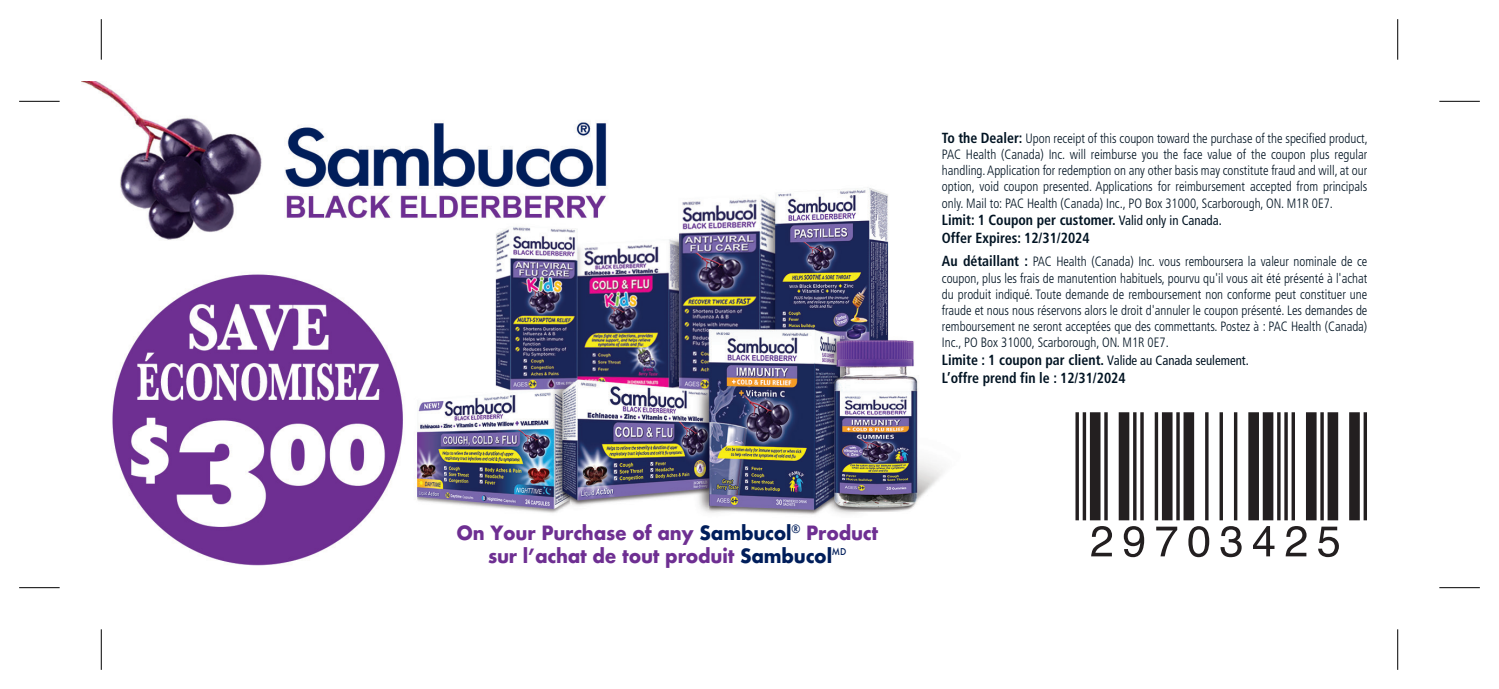
<style>
.page{position:relative;width:1499px;height:689px;background:#fff}
.page>*{position:absolute;margin:0;border:0;box-sizing:border-box;transform-origin:0 0}
.t1{font:700 19.12px/22.9px "Futura";letter-spacing:-.01em;color:#6e2f92;scale:.94 1}
.t2{font:700 condensed 14.62px/17.6px "Frutiger";color:#001322;scale:.95 1}
.t3{font:300 condensed 13.5px/16.2px "Frutiger";color:#001322;text-align:justify;scale:.95 1}
.t4{font:500 9.22px "Futura";color:#001e5b;scale:.94 1}
.s1{color:#001e5b}
.s2{font-weight:700;font-size:14.62px}
.s3{font-weight:400;font-size:13.5px}
</style>
<div class="page">
<hr style="left:1397px;top:19px;width:1px;height:41px;background:#000">
<hr style="left:19px;top:587px;width:41px;height:1px;background:#000">
<hr style="left:19px;top:101px;width:41px;height:1px;background:#000">
<hr style="left:1397px;top:629px;width:1px;height:40px;background:#000">
<hr style="left:101px;top:19px;width:1px;height:41px;background:#000">
<hr style="left:1439px;top:587px;width:40px;height:1px;background:#000">
<hr style="left:1439px;top:101px;width:40px;height:1px;background:#000">
<hr style="left:101px;top:629px;width:1px;height:40px;background:#000">
<img style="left:81px;top:81px;width:1286px;height:485px">
<svg style="left:1082px;top:412px;width:4px;height:108px"></svg>
<svg style="left:1075px;top:412px;width:4px;height:108px"></svg>
<div style="left:1090px;top:412px;width:10px;height:108px;background:#231f20"></div>
<hr style="left:1104px;top:412px;width:3px;height:108px;background:#231f20">
<div style="left:1118px;top:412px;width:11px;height:108px;background:#231f20"></div>
<svg style="left:1154px;top:412px;width:4px;height:108px"></svg>
<hr style="left:1140px;top:412px;width:3px;height:108px;background:#231f20">
<hr style="left:1133px;top:412px;width:3px;height:108px;background:#231f20">
<div style="left:1162px;top:412px;width:10px;height:108px;background:#231f20"></div>
<hr style="left:1176px;top:412px;width:3px;height:108px;background:#231f20">
<div style="left:1183px;top:412px;width:11px;height:108px;background:#231f20"></div>
<hr style="left:1234px;top:412px;width:3px;height:108px;background:#231f20">
<svg style="left:1219px;top:412px;width:4px;height:108px"></svg>
<hr style="left:1205px;top:412px;width:3px;height:108px;background:#231f20">
<div style="left:1262px;top:412px;width:11px;height:108px;background:#231f20"></div>
<div style="left:1248px;top:412px;width:11px;height:108px;background:#231f20"></div>
<svg style="left:1291px;top:412px;width:4px;height:108px"></svg>
<hr style="left:1284px;top:412px;width:3px;height:108px;background:#231f20">
<hr style="left:1277px;top:412px;width:3px;height:108px;background:#231f20">
<div style="left:1306px;top:412px;width:10px;height:108px;background:#231f20"></div>
<hr style="left:1320px;top:412px;width:3px;height:108px;background:#231f20">
<div style="left:1349px;top:412px;width:10px;height:108px;background:#231f20"></div>
<div style="left:1327px;top:412px;width:11px;height:108px;background:#231f20"></div>
<svg style="left:1363px;top:412px;width:4px;height:108px"></svg>
<svg style="left:1091px;top:526px;width:21px;height:30px"></svg>
<svg style="left:1123px;top:526px;width:21px;height:31px"></svg>
<svg style="left:1156px;top:526px;width:21px;height:30px"></svg>
<svg style="left:1188px;top:526px;width:21px;height:31px"></svg>
<svg style="left:1220px;top:526px;width:21px;height:31px"></svg>
<svg style="left:1253px;top:526px;width:21px;height:30px"></svg>
<svg style="left:1285px;top:526px;width:21px;height:30px"></svg>
<svg style="left:1318px;top:526px;width:20px;height:31px"></svg>
<h1 class="t1" style="left:488px;top:521px;width:416px;text-indent:-32px">On Your Purchase of any <span class="s1">Sambucol</span><sup>®</sup> Product sur l’achat de tout produit <span class="s1">Sambucol</span></h1>
<p class="t4" style="left:832px;top:545px;width:17px">MD</p>
<p class="t3" style="left:942px;top:130px;width:450px"><span class="s2">To the Dealer:</span> Upon receipt of this coupon toward the purchase of the specified product, PAC Health (Canada) Inc. will reimburse you the face value of the coupon plus regular handling. Application for redemption on any other basis may constitute fraud and will, at our option, void coupon presented. Applications for reimbursement accepted from principals only. Mail to: PAC Health (Canada) Inc., PO Box 31000, Scarborough, ON. M1R 0E7.</p>
<p class="t2" style="left:942px;top:211px;width:296px">Limit: 1 Coupon per customer. <span class="s3">Valid only in Canada.<br></span>Offer Expires: 12/31/2024</p>
<p class="t3" style="left:942px;top:254px;width:449px"><span class="s2">Au détaillant :</span> PAC Health (Canada) Inc. vous remboursera la valeur nominale de ce coupon, plus les frais de manutention habituels, pourvu qu'il vous ait été présenté à l'achat du produit indiqué. Toute demande de remboursement non conforme peut constituer une fraude et nous nous réservons alors le droit d'annuler le coupon présenté. Les demandes de remboursement ne seront acceptées que des commettants. Postez à : PAC Health (Canada)<br>Inc., PO Box 31000, Scarborough, ON. M1R 0E7.</p>
<p class="t2" style="left:942px;top:351px;width:324px">Limite : 1 coupon par client. <span class="s3">Valide au Canada seulement.<br></span>L’offre prend fin le : 12/31/2024</p>
</div>
